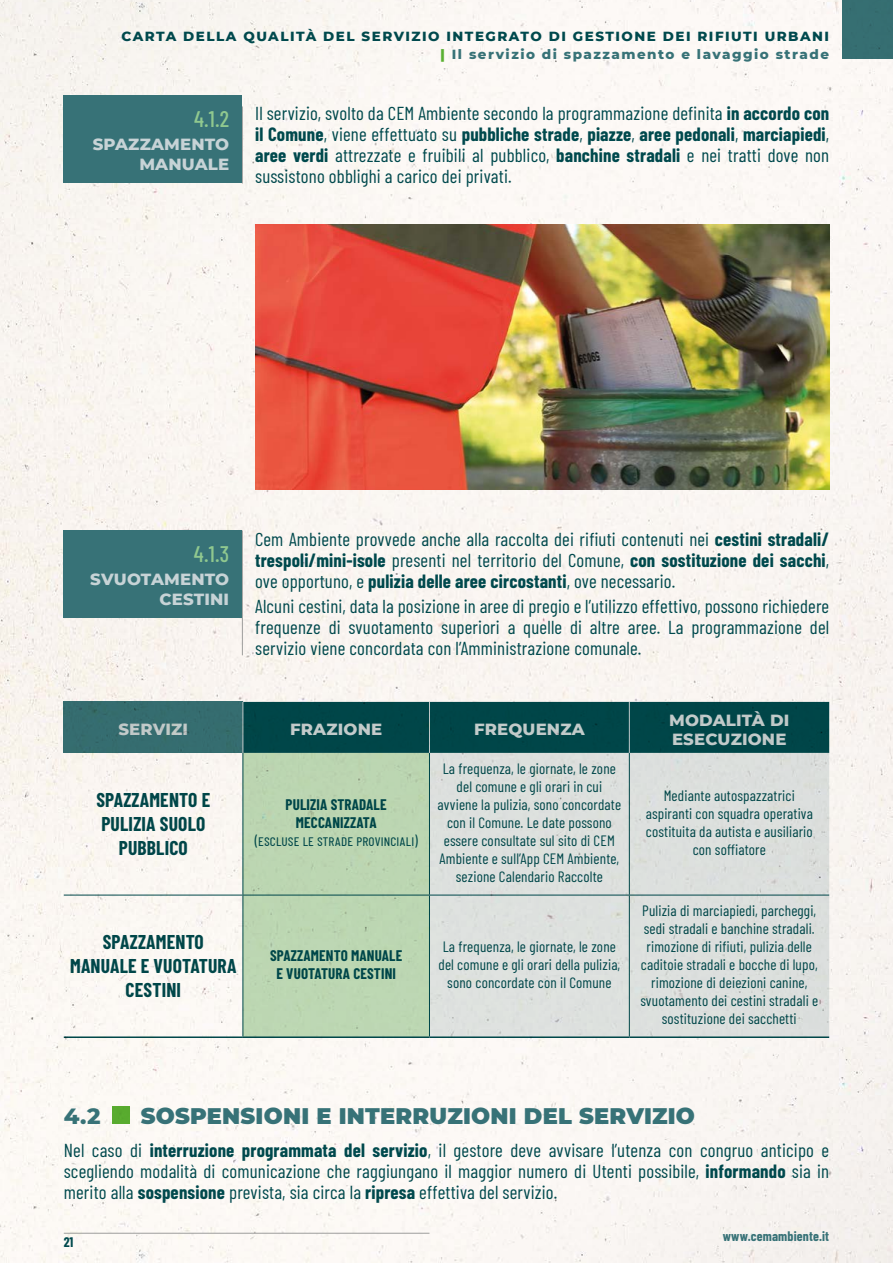
<style>
.page{position:relative;width:893px;height:1263px;background:#faf6f2}
.page>*{position:absolute;margin:0;border:0;box-sizing:border-box;transform-origin:0 0}
.t1{font:900 22.5px "Montserrat";letter-spacing:.01em;color:#377277}
.t2{font:500 22.5px "Barlow Condensed";color:#90c88f}
.t3{font:800 22.5px "Montserrat";color:#377277}
.t4{font:700 19.5px/24px "Barlow Condensed";letter-spacing:.01em;color:#00494d;text-align:center}
.t5{font:18.75px/21px "Barlow Condensed";letter-spacing:.01em;color:#00494d;text-align:justify}
.t6{font:800 16.5px/19.5px "Montserrat";letter-spacing:.01em;color:#c7d3d6;text-align:right}
.t7{font:15px/18px "Barlow Condensed";letter-spacing:.01em;color:#00494d;text-align:center}
.t8{font:700 15px/18px "Barlow Condensed";letter-spacing:.01em;color:#00494d;text-align:center}
.t9{font:800 13.5px/18px "Montserrat";letter-spacing:.11em;color:#00494d;text-align:right}
.t10{font:700 13.5px "Barlow Condensed";letter-spacing:.01em;color:#377277}
.t11{font:700 13.5px "Barlow Condensed";color:#00494d}
.s1{font-weight:900;color:#5ab031}
.s2{color:#377277}
.s3{font-weight:700}
</style>
<div class="page">
<div style="left:842px;top:0;width:51px;height:59px;background:#377277"></div>
<hr style="left:64px;top:1233px;width:365px;height:1px;background:#9d9d9c">
<hr style="left:242px;top:106px;width:1px;height:77px;background:#9d9d9c">
<div style="left:64px;top:96px;width:178px;height:87px;background:#377277"></div>
<div style="left:112px;top:1106px;width:17px;height:17px;background:#5ab031"></div>
<hr style="left:242px;top:530px;width:1px;height:125px;background:#9d9d9c">
<div style="left:64px;top:702px;width:179px;height:51px;background:#356d6f"></div>
<div style="left:244px;top:702px;width:585px;height:51px;background:#004648"></div>
<div style="left:244px;top:753px;width:185px;height:283px;background:#bcd6b2"></div>
<div style="left:430px;top:753px;width:399px;height:283px;background:#dce0de"></div>
<hr style="left:429px;top:753px;width:1px;height:142px;background:#00494d">
<hr style="left:629px;top:753px;width:1px;height:142px;background:#00494d">
<hr style="left:64px;top:895px;width:179px;height:1px;background:#00494d">
<hr style="left:429px;top:895px;width:1px;height:141px;background:#00494d">
<hr style="left:629px;top:895px;width:1px;height:141px;background:#00494d">
<hr style="left:243px;top:753px;width:1px;height:142px;background:#00494d">
<hr style="left:243px;top:895px;width:1px;height:141px;background:#00494d">
<hr style="left:243px;top:895px;width:186px;height:1px;background:#00494d">
<hr style="left:429px;top:895px;width:200px;height:1px;background:#00494d">
<hr style="left:629px;top:895px;width:200px;height:1px;background:#00494d">
<hr style="left:243px;top:702px;width:1px;height:51px;background:#c7d3d6">
<hr style="left:429px;top:702px;width:1px;height:51px;background:#c7d3d6">
<hr style="left:629px;top:702px;width:1px;height:51px;background:#c7d3d6">
<hr style="left:64px;top:1036px;width:179px;height:2px;background:#00494d">
<hr style="left:243px;top:1036px;width:186px;height:2px;background:#00494d">
<hr style="left:429px;top:1036px;width:200px;height:2px;background:#00494d">
<hr style="left:629px;top:1036px;width:200px;height:2px;background:#00494d">
<img style="left:255px;top:225px;width:574px;height:264px">
<div style="left:64px;top:530px;width:178px;height:87px;background:#377277"></div>
<p class="t9" style="left:121px;top:27px;width:709px">CARTA DELLA QUALITÀ DEL SERVIZIO INTEGRATO DI GESTIONE DEI RIFIUTI URBANI <span class="s1">|</span> <span class="s2">Il servizio di spazzamento e lavaggio strade</span></p>
<p class="t2" style="left:194px;top:103px;width:37px">4.1.2</p>
<p class="t6" style="left:93px;top:134px;width:138px">SPAZZAMENTO<br>MANUALE</p>
<p class="t5" style="left:255px;top:101px;width:576px">Il servizio, svolto da CEM Ambiente secondo la programmazione definita <span class="s3">in accordo con il Comune</span>, viene effettuato su <span class="s3">pubbliche strade</span>, <span class="s3">piazze</span>, <span class="s3">aree pedonali</span>, <span class="s3">marciapiedi</span>, <span class="s3">aree verdi</span> attrezzate e fruibili al pubblico, <span class="s3">banchine stradali</span> e nei tratti dove non sussistono obblighi a carico dei privati.</p>
<p class="t2" style="left:194px;top:537px;width:37px">4.1.3</p>
<p class="t6" style="left:90px;top:569px;width:140px">SVUOTAMENTO<br>CESTINI</p>
<p class="t5" style="left:255px;top:527px;width:576px">Cem Ambiente provvede anche alla raccolta dei rifiuti contenuti nei <span class="s3">cestini stradali/ trespoli/mini-isole</span> presenti nel territorio del Comune, <span class="s3">con sostituzione dei sacchi</span>, ove opportuno, e <span class="s3">pulizia delle aree circostanti</span>, ove necessario.</p>
<p class="t5" style="left:255px;top:595px;width:576px">Alcuni cestini, data la posizione in aree di pregio e l’utilizzo effettivo, possono richiedere frequenze di svuotamento superiori a quelle di altre aree. La programmazione del servizio viene concordata con l’Amministrazione comunale.</p>
<p class="t6" style="left:118px;top:719px;width:71px">SERVIZI</p>
<p class="t6" style="left:290px;top:719px;width:94px">FRAZIONE</p>
<p class="t6" style="left:474px;top:719px;width:112px">FREQUENZA</p>
<p class="t4" style="left:96px;top:786px;width:115px">SPAZZAMENTO E<br>PULIZIA SUOLO<br>PUBBLICO</p>
<p class="t8" style="left:286px;top:795px;width:103px">PULIZIA STRADALE<br>MECCANIZZATA</p>
<p class="t7" style="left:255px;top:831px;width:165px">(escluse le strade provinciali)</p>
<p class="t7" style="left:438px;top:759px;width:185px">La frequenza, le giornate, le zone del comune e gli orari in cui avviene la pulizia, sono concordate con il Comune. Le date possono essere consultate sul sito di CEM<br>Ambiente e sull’App CEM Ambiente, sezione Calendario Raccolte</p>
<p class="t4" style="left:70px;top:929px;width:168px">SPAZZAMENTO<br>MANUALE E VUOTATURA<br>CESTINI</p>
<p class="t8" style="left:270px;top:946px;width:134px">SPAZZAMENTO MANUALE<br>E VUOTATURA CESTINI</p>
<p class="t7" style="left:439px;top:937px;width:183px">La frequenza, le giornate, le zone del comune e gli orari della pulizia, sono concordate con il Comune</p>
<p class="t6" style="left:669px;top:709px;width:122px;text-align:left">MODALITÀ DI<br>ESECUZIONE</p>
<p class="t7" style="left:646px;top:786px;width:169px">Mediante autospazzatrici aspiranti con squadra operativa costituita da autista e ausiliario con soffiatore</p>
<p class="t7" style="left:640px;top:901px;width:179px">Pulizia di marciapiedi, parcheggi, sedi stradali e banchine stradali. rimozione di rifiuti, pulizia delle caditoie stradali e bocche di lupo, rimozione di deiezioni canine, svuotamento dei cestini stradali e sostituzione dei sacchetti</p>
<p class="t3" style="left:64px;top:1099px;width:38px">4.2</p>
<p class="t1" style="left:141px;top:1099px;width:556px">SOSPENSIONI E INTERRUZIONI DEL SERVIZIO</p>
<p class="t5" style="left:64px;top:1139px;width:767px">Nel caso di <span class="s3">interruzione programmata del servizio</span>, il gestore deve avvisare l’utenza con congruo anticipo e scegliendo modalità di comunicazione che raggiungano il maggior numero di Utenti possibile, <span class="s3">informando</span> sia in merito alla <span class="s3">sospensione</span> prevista, sia circa la <span class="s3">ripresa</span> effettiva del servizio.</p>
<p class="t11" style="left:64px;top:1232px;width:11px">21</p>
<p class="t10" style="left:723px;top:1226px;width:108px">www.cemambiente.it</p>
</div>
